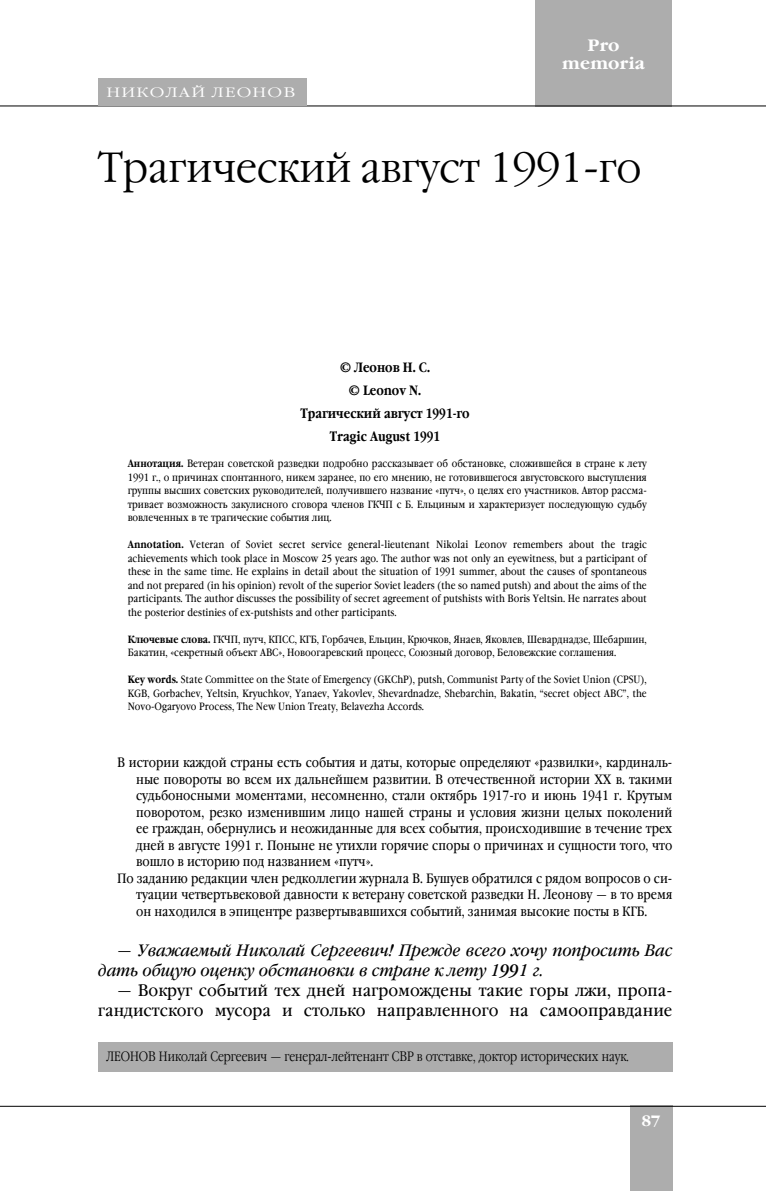
<style>
.page{position:relative;width:766px;height:1191px;background:#fff}
.page>*{position:absolute;margin:0;border:0;box-sizing:border-box;transform-origin:0 0}
.t1{font:300 42px "Garamond C";color:#000;scale:.92 1}
.t2{font:16.5px/20.1px "Garamond Book Narrow C";color:#000;text-align:right;scale:1.1 1}
.t3{font:italic 16.5px/20.1px "Garamond Book Narrow C";color:#000;scale:1.1 1}
.t4{font:700 16.5px/18px "Garamond C";color:#fff;text-align:center}
.t5{font:700 15px "Garamond C";color:#fff}
.t6{font:13.5px "Garamond Book Narrow C";color:#000}
.t7{font:300 13.5px "Garamond Narrow C";color:#000}
.t8{font:700 13.5px/23px "Garamond Narrow C";color:#000;text-align:center}
.t9{font:300 13.5px "Garamond C";letter-spacing:.075em;color:#fff;scale:1.25 1}
.t10{font:10.5px/13.5px "Garamond Book Narrow C";color:#000;text-align:justify}
.s1{font-family:"Garamond Narrow C";font-weight:700}
.s2{font-style:normal}
</style>
<div class="page">
<div style="left:535px;top:0;width:136px;height:106px;background:#adadad"></div>
<div style="left:629px;top:1106px;width:43px;height:85px;background:#adadad"></div>
<hr style="left:0;top:1106px;width:765px;height:1px;background:#000">
<hr style="left:0;top:106px;width:765px;height:1px;background:#000">
<div style="left:98px;top:78px;width:208px;height:28px;background:#adadad"></div>
<div style="left:98px;top:1042px;width:574px;height:29px;background:#adadad"></div>
<p class="t9" style="left:106px;top:87px;width:153px">НИКОЛАЙ ЛЕОНОВ</p>
<h2 class="t4" style="left:561px;top:37px;width:85px">Pro memoria</h2>
<h1 class="t1" style="left:98px;top:152px;width:592px">Трагический август 1991-го</h1>
<p class="t8" style="left:300px;top:357px;width:171px">© Леонов Н. С.<br>© Leonov N.<br>Трагический август 1991-го<br>Tragic August 1991</p>
<p class="t10" style="left:128px;top:458px;width:520px"><span class="s1">Аннотация.</span> Ветеран советской разведки подробно рассказывает об обстановке, сложившейся в стране к лету 1991 г., о причинах спонтанного, никем заранее, по его мнению, не готовившегося августовского выступления группы высших советских руководителей, получившего название «путч», о целях его участников. Автор рассма&shy;тривает возможность закулисного сговора членов ГКЧП с Б. Ельциным и характеризует последующую судьбу вовлеченных в те трагические события лиц.</p>
<p class="t10" style="left:128px;top:539px;width:520px"><span class="s1">Annotation.</span> Veteran of Soviet secret service general-lieutenant Nikolai Leonov remembers about the tragic achievements which took place in Moscow 25 years ago. The author was not only an eyewitness, but a participant of these in the same time. He explains in detail about the situation of 1991 summer, about the causes of spontaneous and not prepared (in his opinion) revolt of the superior Soviet leaders (the so named putsh) and about the aims of the participants. The author discusses the possibility of secret agreement of putshists with Boris Yeltsin. He narrates about the posterior destinies of ex-putshists and other participants.</p>
<p class="t10" style="left:128px;top:633px;width:520px"><span class="s1">Ключевые слова.</span> ГКЧП, путч, КПСС, КГБ, Горбачев, Ельцин, Крючков, Янаев, Яковлев, Шеварднадзе, Шебаршин,<br>Бакатин, «секретный объект АВС», Новоогаревский процесс, Союзный договор, Беловежские соглашения.</p>
<p class="t10" style="left:128px;top:674px;width:520px"><span class="s1">Key words.</span> State Committee on the State of Emergency (GKChP), putsh, Communist Party of the Soviet Union (CPSU), KGB, Gorbachev, Yeltsin, Kryuchkov, Yanaev, Yakovlev, Shevardnadze, Shebarchin, Bakatin, “secret object ABC”, the Novo-Ogaryovo Process, The New Union Treaty, Belavezha Accords.</p>
<p class="t6" style="left:117px;top:757px;width:556px">В истории каждой страны есть события и даты, которые определяют «развилки», кардиналь-</p>
<p class="t6" style="left:136px;top:774px;width:537px">ные повороты во всем их дальнейшем развитии. В отечественной истории ХХ в. такими</p>
<p class="t6" style="left:136px;top:790px;width:537px">судьбоносными моментами, несомненно, стали октябрь 1917-го и июнь 1941 г. Крутым</p>
<p class="t6" style="left:136px;top:807px;width:537px">поворотом, резко изменившим лицо нашей страны и условия жизни целых поколений</p>
<p class="t6" style="left:136px;top:823px;width:537px">ее граждан, обернулись и неожиданные для всех события, происходившие в течение трех</p>
<p class="t6" style="left:136px;top:840px;width:537px">дней в августе 1991 г. Поныне не утихли горячие споры о причинах и сущности того, что</p>
<p class="t6" style="left:136px;top:856px;width:239px">вошло в историю под названием «путч».</p>
<p class="t6" style="left:117px;top:872px;width:556px">По заданию редакции член редколлегии журнала В. Бушуев обратился с рядом вопросов о си-</p>
<p class="t6" style="left:136px;top:889px;width:537px">туации четвертьвековой давности к ветерану советской разведки Н. Леонову — в то время</p>
<p class="t6" style="left:136px;top:905px;width:512px">он находился в эпицентре развертывавшихся событий, занимая высокие посты в КГБ.</p>
<h2 class="t3" style="left:98px;top:942px;width:523px;text-indent:19px"><span class="s2">—</span> Уважаемый Николай Сергеевич! Прежде всего хочу попросить Вас дать общую оценку обстановки в стране к лету 1991 г.</h2>
<h2 class="t2" style="left:98px;top:981px;width:523px">— Вокруг событий тех дней нагромождены такие горы лжи, пропа&shy;гандистского мусора и столько направленного на самооправдание</h2>
<p class="t7" style="left:106px;top:1051px;width:523px">ЛЕОНОВ Николай Сергеевич — генерал-лейтенант СВР в отставке, доктор исторических наук.</p>
<h3 class="t5" style="left:641px;top:1114px;width:20px">87</h3>
</div>
